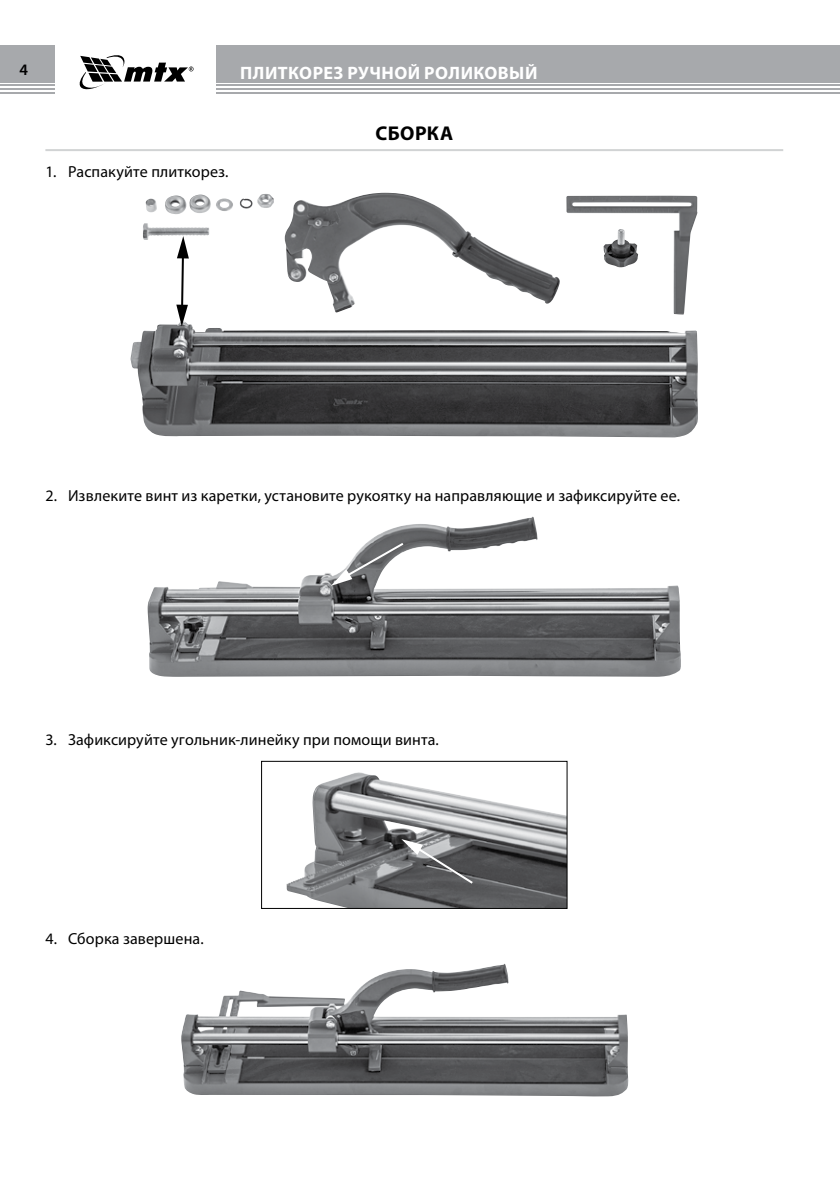
<style>
.page{position:relative;width:840px;height:1191px;background:#fff}
.page>*{position:absolute;margin:0;border:0;box-sizing:border-box;transform-origin:0 0}
.t1{font:700 20px "Myriad Pro";letter-spacing:.025em;color:#000}
.t2{font:700 18px "Myriad Pro";letter-spacing:.025em;color:#fff}
.t3{font:16px "Myriad Pro";letter-spacing:.01em;color:#000}
.t4{font:600 16px "Myriad Pro";color:#000}
</style>
<div class="page">
<div style="left:0;top:45px;width:55px;height:37px;background:#a7a9ac"></div>
<hr style="left:0;top:84px;width:55px;height:2px;background:#a7a9ac">
<hr style="left:0;top:92px;width:55px;height:2px;background:#a7a9ac">
<hr style="left:0;top:88px;width:55px;height:2px;background:#a7a9ac">
<div style="left:216px;top:45px;width:623px;height:37px;background:#a7a9ac"></div>
<hr style="left:216px;top:84px;width:623px;height:2px;background:#a7a9ac">
<hr style="left:216px;top:92px;width:623px;height:2px;background:#a7a9ac">
<hr style="left:216px;top:88px;width:623px;height:2px;background:#a7a9ac">
<svg style="left:79px;top:55px;width:114px;height:35px"></svg>
<hr style="left:45px;top:149px;width:737px;height:2px;background:#d1d3d4">
<img style="left:130px;top:324px;width:567px;height:113px">
<img style="left:284px;top:193px;width:275px;height:119px">
<img style="left:566px;top:196px;width:131px;height:119px">
<img style="left:603px;top:229px;width:34px;height:38px">
<img style="left:143px;top:194px;width:131px;height:46px">
<svg style="left:176px;top:236px;width:13px;height:90px"></svg>
<img style="left:147px;top:517px;width:533px;height:160px">
<svg style="left:331px;top:541px;width:74px;height:45px"></svg>
<img style="left:286px;top:772px;width:279px;height:135px">
<div style="left:261px;top:761px;width:306px;height:148px;border:1px solid #000"></div>
<svg style="left:401px;top:839px;width:73px;height:46px"></svg>
<img style="left:181px;top:963px;width:447px;height:133px">
<p class="t4" style="left:19px;top:60px;width:10px">4</p>
<p class="t2" style="left:240px;top:61px;width:299px">ПЛИТКОРЕЗ РУЧНОЙ РОЛИКОВЫЙ</p>
<p class="t3" style="left:45px;top:162px;width:185px">1. Распакуйте плиткорез.</p>
<p class="t1" style="left:375px;top:120px;width:79px">СБОРКА</p>
<p class="t3" style="left:45px;top:485px;width:635px">2. Извлеките винт из каретки, установите рукоятку на направляющие и зафиксируйте ее.</p>
<p class="t3" style="left:45px;top:729px;width:395px">3. Зафиксируйте угольник-линейку при помощи винта.</p>
<p class="t3" style="left:45px;top:929px;width:160px">4. Сборка завершена.</p>
</div>
